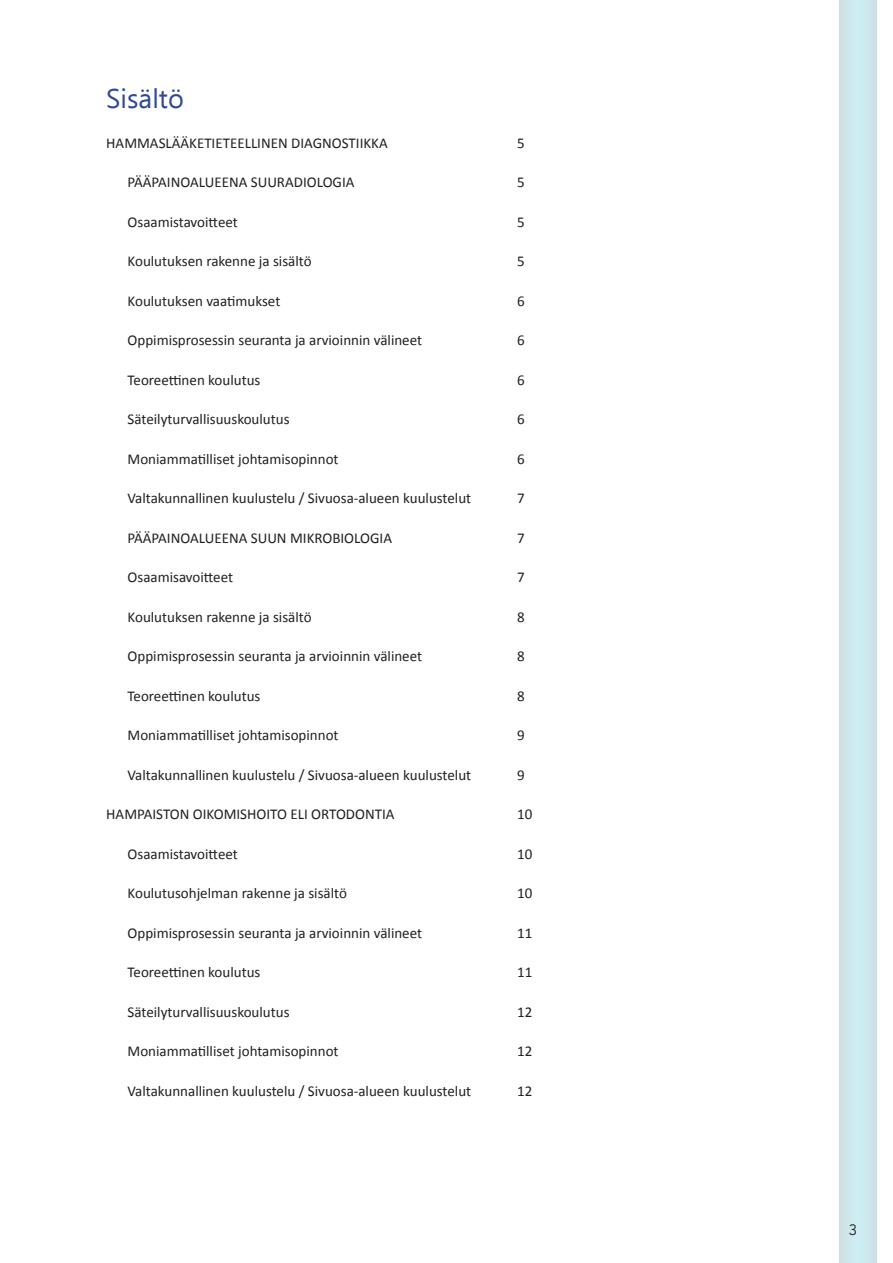
<style>
.page{position:relative;width:893px;height:1263px;background:#fff}
.page>*{position:absolute;margin:0;border:0;box-sizing:border-box;transform-origin:0 0}
.t1{font:27px "Ebrima";color:#324994}
.t2{font:15px "Calibri";color:#231f20}
.t3{font:15px "Avenir LT Std";color:#231f20}
</style>
<div class="page">
<div style="left:837px;top:0;width:41px;height:1263px;background:#231f20;opacity:.5"></div>
<h1 class="t1" style="left:106px;top:79px;width:79px">Sisältö</h1>
<p class="t2" style="left:106px;top:133px;width:283px">HAMMASLÄÄKETIETEELLINEN DIAGNOSTIIKKA</p>
<p class="t2" style="left:517px;top:133px;width:9px">5</p>
<p class="t2" style="left:128px;top:173px;width:228px">PÄÄPAINOALUEENA SUURADIOLOGIA</p>
<p class="t2" style="left:517px;top:173px;width:9px">5</p>
<p class="t2" style="left:128px;top:212px;width:112px">Osaamistavoitteet</p>
<p class="t2" style="left:517px;top:212px;width:9px">5</p>
<p class="t2" style="left:128px;top:252px;width:186px">Koulutuksen rakenne ja sisältö</p>
<p class="t2" style="left:517px;top:252px;width:9px">5</p>
<p class="t2" style="left:128px;top:291px;width:154px">Koulutuksen vaatimukset</p>
<p class="t2" style="left:517px;top:291px;width:9px">6</p>
<p class="t2" style="left:128px;top:331px;width:296px">Oppimisprosessin seuranta ja arvioinnin välineet</p>
<p class="t2" style="left:517px;top:331px;width:9px">6</p>
<p class="t2" style="left:128px;top:370px;width:134px">Teoreettinen koulutus</p>
<p class="t2" style="left:517px;top:370px;width:9px">6</p>
<p class="t2" style="left:128px;top:410px;width:164px">Säteilyturvallisuuskoulutus</p>
<p class="t2" style="left:517px;top:410px;width:9px">6</p>
<p class="t2" style="left:128px;top:449px;width:213px">Moniammatilliset johtamisopinnot</p>
<p class="t2" style="left:517px;top:449px;width:9px">6</p>
<p class="t2" style="left:128px;top:489px;width:345px">Valtakunnallinen kuulustelu / Sivuosa-alueen kuulustelut</p>
<p class="t2" style="left:517px;top:489px;width:9px">7</p>
<p class="t2" style="left:128px;top:528px;width:266px">PÄÄPAINOALUEENA SUUN MIKROBIOLOGIA</p>
<p class="t2" style="left:517px;top:528px;width:9px">7</p>
<p class="t2" style="left:128px;top:568px;width:107px">Osaamisavoitteet</p>
<p class="t2" style="left:517px;top:568px;width:9px">7</p>
<p class="t2" style="left:128px;top:607px;width:186px">Koulutuksen rakenne ja sisältö</p>
<p class="t2" style="left:517px;top:607px;width:9px">8</p>
<p class="t2" style="left:128px;top:647px;width:296px">Oppimisprosessin seuranta ja arvioinnin välineet</p>
<p class="t2" style="left:517px;top:647px;width:9px">8</p>
<p class="t2" style="left:128px;top:686px;width:134px">Teoreettinen koulutus</p>
<p class="t2" style="left:517px;top:686px;width:9px">8</p>
<p class="t2" style="left:128px;top:726px;width:213px">Moniammatilliset johtamisopinnot</p>
<p class="t2" style="left:517px;top:726px;width:9px">9</p>
<p class="t2" style="left:128px;top:765px;width:345px">Valtakunnallinen kuulustelu / Sivuosa-alueen kuulustelut</p>
<p class="t2" style="left:517px;top:765px;width:9px">9</p>
<p class="t2" style="left:106px;top:805px;width:290px">HAMPAISTON OIKOMISHOITO ELI ORTODONTIA</p>
<p class="t2" style="left:517px;top:805px;width:17px">10</p>
<p class="t2" style="left:128px;top:844px;width:112px">Osaamistavoitteet</p>
<p class="t2" style="left:517px;top:844px;width:17px">10</p>
<p class="t2" style="left:128px;top:884px;width:221px">Koulutusohjelman rakenne ja sisältö</p>
<p class="t2" style="left:517px;top:884px;width:17px">10</p>
<p class="t2" style="left:128px;top:923px;width:296px">Oppimisprosessin seuranta ja arvioinnin välineet</p>
<p class="t2" style="left:517px;top:923px;width:17px">11</p>
<p class="t2" style="left:128px;top:963px;width:134px">Teoreettinen koulutus</p>
<p class="t2" style="left:517px;top:963px;width:17px">11</p>
<p class="t2" style="left:128px;top:1002px;width:164px">Säteilyturvallisuuskoulutus</p>
<p class="t2" style="left:517px;top:1002px;width:17px">12</p>
<p class="t2" style="left:128px;top:1042px;width:213px">Moniammatilliset johtamisopinnot</p>
<p class="t2" style="left:517px;top:1042px;width:17px">12</p>
<p class="t2" style="left:128px;top:1081px;width:345px">Valtakunnallinen kuulustelu / Sivuosa-alueen kuulustelut</p>
<p class="t2" style="left:517px;top:1081px;width:17px">12</p>
<p class="t3" style="left:849px;top:1221px;width:10px">3</p>
</div>
